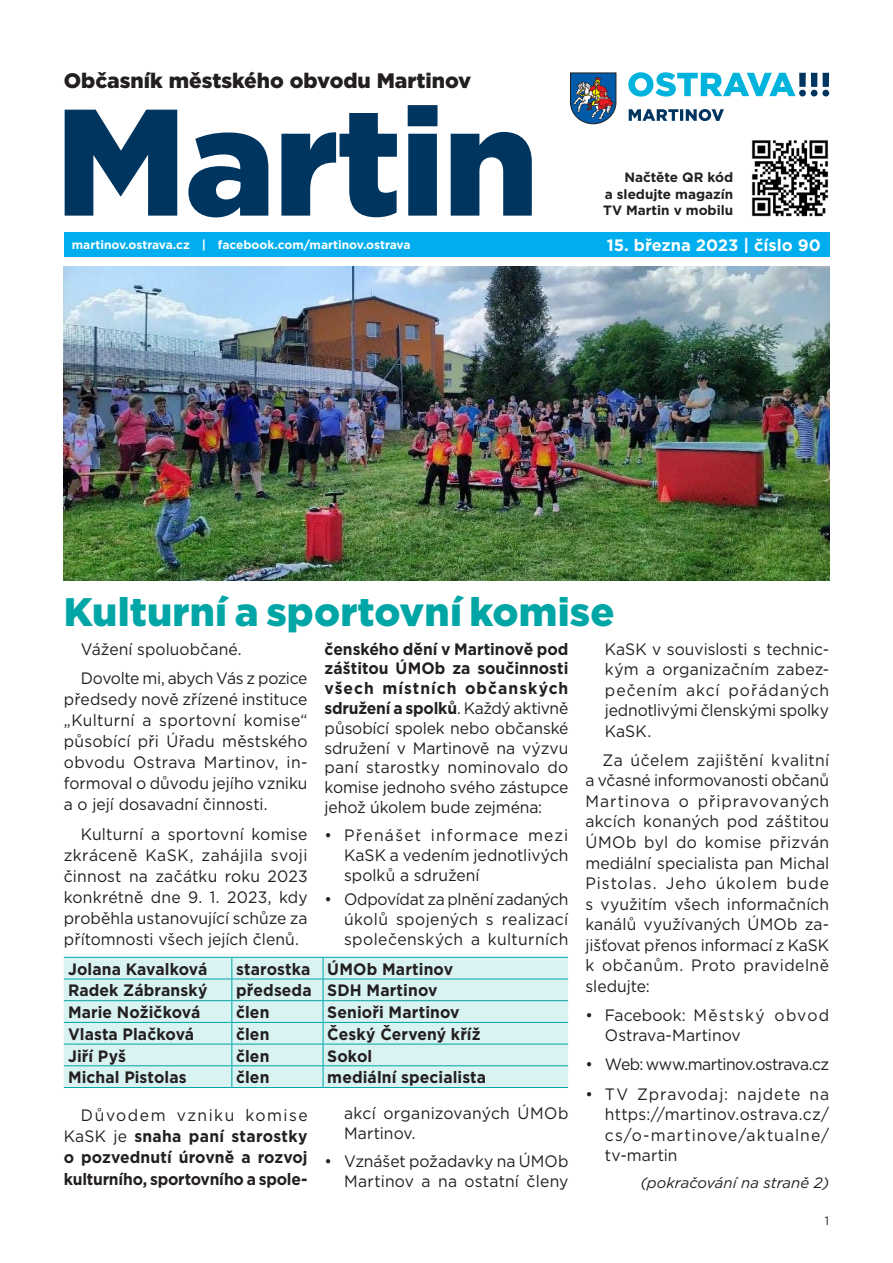
<style>
.page{position:relative;width:893px;height:1263px;background:#fff}
.page>*{position:absolute;margin:0;border:0;box-sizing:border-box;transform-origin:0 0}
.t1{font:900 151.35px "Gotham";letter-spacing:-.015em;color:#003560}
.t2{font:900 39.75px "Gotham";letter-spacing:.005em;color:#00a6a6}
.t3{font:900 21px "Gotham";color:#231f20}
.t4{font:16.5px/20.5px "Gotham";color:#231f20;text-align:justify;scale:.95 1}
.t5{font:700 16.5px/21.3px "Gotham";letter-spacing:.005em;color:#231f20;text-align:justify;scale:.95 1}
.t6{font:16.5px "Gotham";letter-spacing:-.035em;color:#231f20;scale:.95 1}
.t7{font:700 16.5px "Gotham";color:#fff}
.t8{font:italic 15px "Gotham";color:#231f20}
.t9{font:700 13.5px/16.5px "Gotham";color:#231f20;text-align:justify}
.t10{font:700 12px "Gotham";color:#fff}
.t11{font:12px "Gotham";color:#231f20}
.s1{font-weight:700}
.s2{font-weight:400}
</style>
<div class="page">
<img style="left:64px;top:267px;width:765px;height:313px">
<div style="left:64px;top:232px;width:765px;height:24px;background:#00aeef"></div>
<svg style="left:628px;top:72px;width:167px;height:25px"></svg>
<div style="left:799px;top:90px;width:7px;height:6px;background:#003560;border-radius:50%"></div>
<svg style="left:811px;top:90px;width:6px;height:6px"></svg>
<div style="left:799px;top:73px;width:7px;height:14px;background:#003560"></div>
<div style="left:811px;top:73px;width:6px;height:14px;background:#003560"></div>
<div style="left:822px;top:73px;width:7px;height:14px;background:#003560"></div>
<div style="left:822px;top:90px;width:7px;height:6px;background:#003560;border-radius:50%"></div>
<svg style="left:570px;top:73px;width:46px;height:51px;background:#4f6b8d"></svg>
<svg style="left:629px;top:109px;width:95px;height:12px"></svg>
<img style="left:751px;top:140px;width:78px;height:77px">
<div style="left:64px;top:958px;width:504px;height:129px;background:#d9f2f2"></div>
<hr style="left:64px;top:957px;width:168px;height:1px;background:#00a6a6">
<hr style="left:232px;top:957px;width:91px;height:1px;background:#00a6a6">
<hr style="left:323px;top:957px;width:245px;height:1px;background:#00a6a6">
<hr style="left:64px;top:978px;width:168px;height:1px;background:#00a6a6">
<hr style="left:232px;top:978px;width:91px;height:1px;background:#00a6a6">
<hr style="left:323px;top:978px;width:245px;height:1px;background:#00a6a6">
<hr style="left:64px;top:1000px;width:168px;height:1px;background:#00a6a6">
<hr style="left:232px;top:1000px;width:91px;height:1px;background:#00a6a6">
<hr style="left:323px;top:1000px;width:245px;height:1px;background:#00a6a6">
<hr style="left:64px;top:1022px;width:168px;height:1px;background:#00a6a6">
<hr style="left:232px;top:1022px;width:91px;height:1px;background:#00a6a6">
<hr style="left:323px;top:1022px;width:245px;height:1px;background:#00a6a6">
<hr style="left:64px;top:1044px;width:168px;height:1px;background:#00a6a6">
<hr style="left:232px;top:1044px;width:91px;height:1px;background:#00a6a6">
<hr style="left:323px;top:1044px;width:245px;height:1px;background:#00a6a6">
<hr style="left:64px;top:1065px;width:168px;height:1px;background:#00a6a6">
<hr style="left:232px;top:1065px;width:91px;height:1px;background:#00a6a6">
<svg style="left:231px;top:958px;width:1px;height:129px"></svg>
<hr style="left:323px;top:1065px;width:245px;height:1px;background:#00a6a6">
<svg style="left:323px;top:958px;width:1px;height:129px"></svg>
<hr style="left:64px;top:1087px;width:168px;height:1px;background:#00a6a6">
<hr style="left:232px;top:1087px;width:91px;height:1px;background:#00a6a6">
<hr style="left:323px;top:1087px;width:245px;height:1px;background:#00a6a6">
<p class="t3" style="left:64px;top:66px;width:409px">Občasník městského obvodu Martinov</p>
<h1 class="t1" style="left:55px;top:58px;width:485px">Martin</h1>
<p class="t10" style="left:72px;top:237px;width:340px">martinov.ostrava.cz | facebook.com/martinov.ostrava</p>
<p class="t7" style="left:607px;top:234px;width:215px">15. března 2023 | číslo 90</p>
<p class="t9" style="left:603px;top:169px;width:132px;text-indent:21px">Načtěte QR kód a sledujte magazín TV Martin v mobilu</p>
<h2 class="t2" style="left:64px;top:585px;width:552px">Kulturní a sportovní komise</h2>
<p class="t4" style="left:81px;top:633px;width:240px;line-height:29.5px">Vážení spoluobčané.<br>Dovolte mi, abych Vás z pozice</p>
<p class="t4" style="left:64px;top:688px;width:258px;line-height:21px">předsedy nově zřízené instituce „Kulturní a sportovní komise“ působící při Úřadu městského obvodu Ostrava Martinov, in&shy;formoval o důvodu jejího vzniku a o její dosavadní činnosti.</p>
<p class="t4" style="left:64px;top:823px;width:258px;line-height:21px;text-indent:17px">Kulturní a sportovní komise zkráceně KaSK, zahájila svoji činnost na začátku roku 2023 konkrétně dne 9. 1. 2023, kdy proběhla ustanovující schůze za přítomnosti všech jejích členů.</p>
<p class="t4" style="left:325px;top:638px;width:258px;line-height:19.8px"><span class="s1">čenského dění v Martinově pod záštitou ÚMOb za součinnosti všech místních občanských sdružení a spolků</span>. Každý aktivně působící spolek nebo občanské sdružení v Martinově na výzvu paní starostky nominovalo do komise jednoho svého zástupce jehož úkolem bude zejména:</p>
<p class="t4" style="left:344px;top:825px;width:238px;line-height:19.8px;text-indent:-20px">• Přenášet informace mezi KaSK a vedením jednotlivých spolků a sdružení</p>
<p class="t4" style="left:344px;top:889px;width:238px;line-height:19.8px;text-indent:-19px">• Odpovídat za plnění zadaných úkolů spojených s realizací společenských a kulturních</p>
<p class="t5" style="left:68px;top:958px;width:148px">Jolana Kavalková</p>
<p class="t5" style="left:236px;top:958px;width:230px">starostka ÚMOb Martinov</p>
<p class="t5" style="left:68px;top:980px;width:148px">Radek Zábranský</p>
<p class="t5" style="left:236px;top:980px;width:214px">předseda SDH Martinov</p>
<p class="t5" style="left:68px;top:1001px;width:141px">Marie Nožičková</p>
<p class="t5" style="left:236px;top:1001px;width:37px">člen</p>
<p class="t5" style="left:327px;top:1001px;width:141px">Senioři Martinov</p>
<p class="t5" style="left:68px;top:1023px;width:134px">Vlasta Plačková</p>
<p class="t5" style="left:236px;top:1023px;width:37px">člen</p>
<p class="t5" style="left:327px;top:1023px;width:163px">Český Červený kříž</p>
<p class="t5" style="left:68px;top:1045px;width:63px">Jiří Pyš</p>
<p class="t5" style="left:236px;top:1045px;width:37px">člen</p>
<p class="t5" style="left:327px;top:1045px;width:49px">Sokol</p>
<p class="t5" style="left:68px;top:1067px;width:126px">Michal Pistolas</p>
<p class="t5" style="left:236px;top:1067px;width:37px">člen</p>
<p class="t5" style="left:327px;top:1067px;width:169px">mediální specialista</p>
<p class="t5" style="left:64px;top:1104px;width:258px;text-indent:17px"><span class="s2">Důvodem vzniku komise KaSK je</span> snaha paní starostky o pozvednutí úrovně a rozvoj kulturního, sportovního a spole-</p>
<p class="t4" style="left:344px;top:1103px;width:238px;line-height:19.8px">akcí organizovaných ÚMOb<br>Martinov.</p>
<p class="t4" style="left:325px;top:1151px;width:258px;line-height:19.8px;text-align:right">• Vznášet požadavky na ÚMOb<br>Martinov a na ostatní členy</p>
<p class="t4" style="left:605px;top:638px;width:238px">KaSK v souvislosti s technic&shy;kým a organizačním zabez&shy;pečením akcí pořádaných jednotlivými členskými spolky KaSK.</p>
<p class="t4" style="left:585px;top:749px;width:258px;text-indent:17px">Za účelem zajištění kvalitní a včasné informovanosti občanů Martinova o připravovaných akcích konaných pod záštitou ÚMOb byl do komise přizván mediální specialista pan Michal Pistolas. Jeho úkolem bude s využitím všech informačních kanálů využívaných ÚMOb za&shy;jišťovat přenos informací z KaSK k občanům. Proto pravidelně sledujte:</p>
<p class="t4" style="left:605px;top:1004px;width:238px;text-indent:-19px">• Facebook: Městský obvod<br>Ostrava-Martinov</p>
<p class="t6" style="left:585px;top:1054px;width:258px">• Web: www.martinov.ostrava.cz</p>
<p class="t4" style="left:605px;top:1083px;width:238px;text-indent:-20px">• TV Zpravodaj: najdete na https://martinov.ostrava.cz/ cs/o-martinove/aktualne/ tv-martin</p>
<p class="t8" style="left:640px;top:1173px;width:190px">(pokračování na straně 2)</p>
<p class="t11" style="left:825px;top:1213px;width:6px">1</p>
</div>
